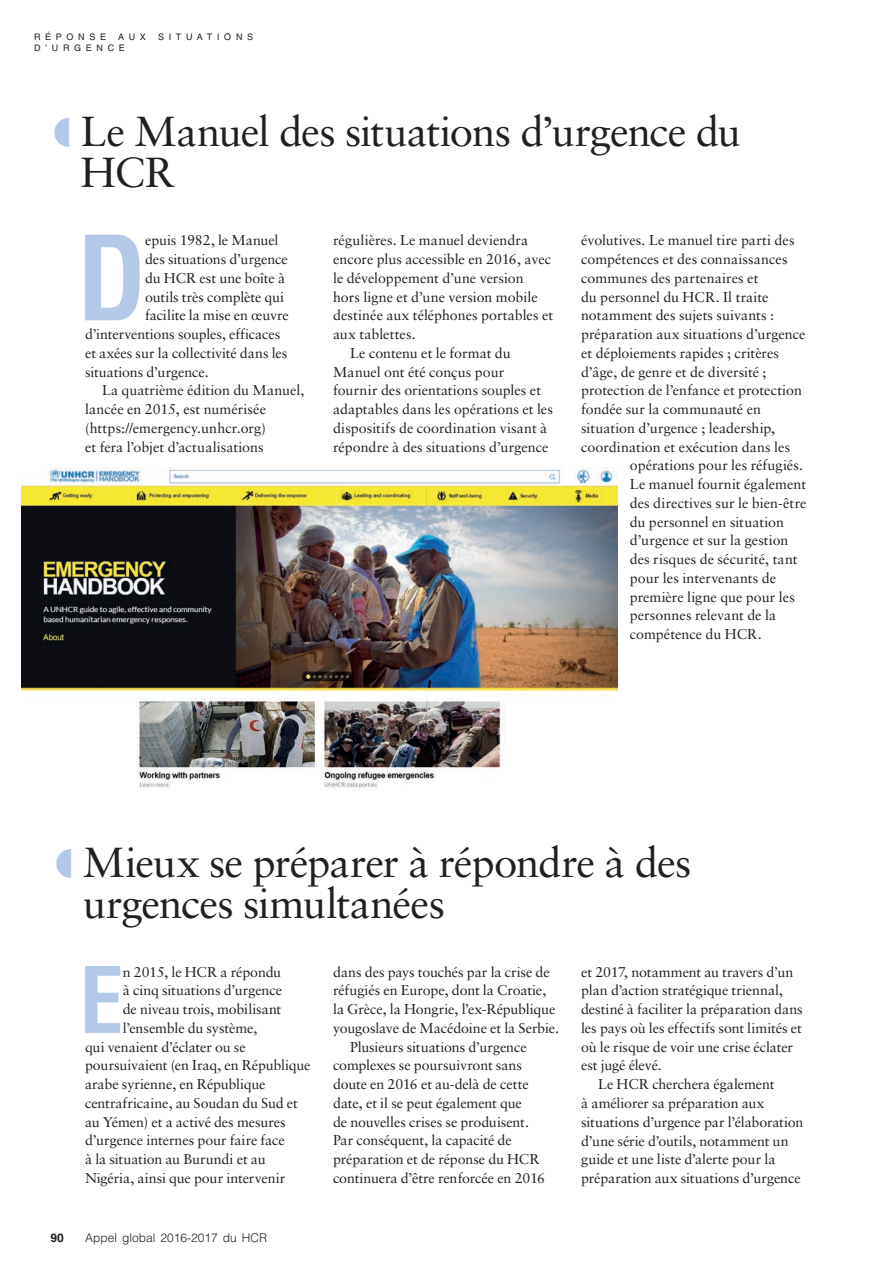
<style>
.page{position:relative;width:893px;height:1263px;background:#fff}
.page>*{position:absolute;margin:0;border:0;box-sizing:border-box;transform-origin:0 0}
.t1{font:700 condensed 114.3px "Helvetica LT Std";color:#b4c9e7}
.t2{font:700 condensed 89.25px "Helvetica LT Std";color:#b4c9e7}
.t3{font:42px/40.5px "Sabon LT Std";letter-spacing:-.025em;color:#231f20}
.t4{font:14.25px/18.8px "Sabon LT Std";letter-spacing:-.005em;color:#231f20}
.t5{font:300 12px "Helvetica LT Std";color:#231f20}
.t6{font:700 12px "Helvetica LT Std";color:#231f20}
.t7{font:9px "Helvetica LT Std";letter-spacing:.515em;color:#231f20}
</style>
<div class="page">
<img style="left:21px;top:468px;width:596px;height:322px">
<p class="t7" style="left:34px;top:32px;width:73px">RÉPONSE</p>
<p class="t7" style="left:118px;top:32px;width:29px">AUX</p>
<p class="t7" style="left:158px;top:32px;width:97px">SITUATIONS</p>
<p class="t7" style="left:34px;top:43px;width:92px">D’URGENCE</p>
<h3 class="t3" style="left:81px;top:111px;width:662px">Le Manuel des situations d’urgence du<br>HCR</h3>
<h1 class="t1" style="left:77px;top:207px;width:71px">D</h1>
<p class="t4" style="left:145px;top:231px;width:135px">epuis 1982, le Manuel</p>
<p class="t4" style="left:145px;top:250px;width:144px">des situations d’urgence</p>
<p class="t4" style="left:145px;top:268px;width:141px">du HCR est une boîte à</p>
<p class="t4" style="left:145px;top:287px;width:141px">outils très complète qui</p>
<p class="t4" style="left:145px;top:306px;width:145px">facilite la mise en œuvre</p>
<p class="t4" style="left:85px;top:325px;width:197px">d’interventions souples, efficaces</p>
<p class="t4" style="left:85px;top:343px;width:204px">et axées sur la collectivité dans les</p>
<p class="t4" style="left:85px;top:362px;width:125px">situations d’urgence.</p>
<p class="t4" style="left:102px;top:381px;width:204px">La quatrième édition du Manuel,</p>
<p class="t4" style="left:85px;top:400px;width:182px">lancée en 2015, est numérisée</p>
<p class="t4" style="left:85px;top:418px;width:182px">(https://emergency.unhcr.org)</p>
<p class="t4" style="left:85px;top:437px;width:180px">et fera l’objet d’actualisations</p>
<p class="t4" style="left:333px;top:231px;width:197px">régulières. Le manuel deviendra</p>
<p class="t4" style="left:333px;top:250px;width:220px">encore plus accessible en 2016, avec</p>
<p class="t4" style="left:333px;top:268px;width:192px">le développement d’une version</p>
<p class="t4" style="left:333px;top:287px;width:206px">hors ligne et d’une version mobile</p>
<p class="t4" style="left:333px;top:306px;width:222px">destinée aux téléphones portables et</p>
<p class="t4" style="left:333px;top:325px;width:84px">aux tablettes.</p>
<p class="t4" style="left:350px;top:343px;width:162px">Le contenu et le format du</p>
<p class="t4" style="left:333px;top:362px;width:173px">Manuel ont été conçus pour</p>
<p class="t4" style="left:333px;top:381px;width:210px">fournir des orientations souples et</p>
<p class="t4" style="left:333px;top:400px;width:221px">adaptables dans les opérations et les</p>
<p class="t4" style="left:333px;top:418px;width:216px">dispositifs de coordination visant à</p>
<p class="t4" style="left:333px;top:437px;width:217px">répondre à des situations d’urgence</p>
<p class="t4" style="left:581px;top:231px;width:226px">évolutives. Le manuel tire parti des compétences et des connaissances communes des partenaires et<br>du personnel du HCR. Il traite notamment des sujets suivants : préparation aux situations d’urgence et déploiements rapides ; critères d’âge, de genre et de diversité ; protection de l’enfance et protection fondée sur la communauté en situation d’urgence ; leadership, coordination et exécution dans les</p>
<p class="t4" style="left:630px;top:456px;width:178px">opérations pour les réfugiés.<br>Le manuel fournit également des directives sur le bien-être du personnel en situation d’urgence et sur la gestion des risques de sécurité, tant pour les intervenants de première ligne que pour les personnes relevant de la compétence du HCR.</p>
<h3 class="t3" style="left:83px;top:842px;width:610px">Mieux se préparer à répondre à des urgences simultanées</h3>
<h2 class="t2" style="left:79px;top:944px;width:46px">E</h2>
<p class="t4" style="left:123px;top:962px;width:160px">n 2015, le HCR a répondu</p>
<p class="t4" style="left:333px;top:962px;width:218px">dans des pays touchés par la crise de</p>
<p class="t4" style="left:333px;top:981px;width:215px">réfugiés en Europe, dont la Croatie,</p>
<p class="t4" style="left:333px;top:1000px;width:224px">la Grèce, la Hongrie, l’ex-République</p>
<p class="t4" style="left:333px;top:1018px;width:227px">yougoslave de Macédoine et la Serbie.</p>
<p class="t4" style="left:350px;top:1037px;width:178px">Plusieurs situations d’urgence</p>
<p class="t4" style="left:333px;top:1056px;width:190px">complexes se poursuivront sans</p>
<p class="t4" style="left:333px;top:1075px;width:197px">doute en 2016 et au-delà de cette</p>
<p class="t4" style="left:333px;top:1093px;width:190px">date, et il se peut également que</p>
<p class="t4" style="left:333px;top:1112px;width:197px">de nouvelles crises se produisent.</p>
<p class="t4" style="left:333px;top:1131px;width:180px">Par conséquent, la capacité de</p>
<p class="t4" style="left:333px;top:1150px;width:208px">préparation et de réponse du HCR</p>
<p class="t4" style="left:333px;top:1168px;width:213px">continuera d’être renforcée en 2016</p>
<p class="t4" style="left:581px;top:962px;width:214px">et 2017, notamment au travers d’un</p>
<p class="t4" style="left:581px;top:981px;width:203px">plan d’action stratégique triennal,</p>
<p class="t4" style="left:581px;top:1000px;width:223px">destiné à faciliter la préparation dans</p>
<p class="t4" style="left:581px;top:1018px;width:222px">les pays où les effectifs sont limités et</p>
<p class="t4" style="left:581px;top:1037px;width:213px">où le risque de voir une crise éclater</p>
<p class="t4" style="left:581px;top:1056px;width:82px">est jugé élevé.</p>
<p class="t4" style="left:598px;top:1075px;width:178px">Le HCR cherchera également</p>
<p class="t4" style="left:581px;top:1093px;width:185px">à améliorer sa préparation aux</p>
<p class="t4" style="left:581px;top:1112px;width:224px">situations d’urgence par l’élaboration</p>
<p class="t4" style="left:581px;top:1131px;width:209px">d’une série d’outils, notamment un</p>
<p class="t4" style="left:581px;top:1150px;width:196px">guide et une liste d’alerte pour la</p>
<p class="t4" style="left:581px;top:1168px;width:221px">préparation aux situations d’urgence</p>
<p class="t4" style="left:123px;top:981px;width:161px">à cinq situations d’urgence</p>
<p class="t4" style="left:123px;top:1000px;width:160px">de niveau trois, mobilisant</p>
<p class="t4" style="left:123px;top:1018px;width:136px">l’ensemble du système,</p>
<p class="t4" style="left:85px;top:1037px;width:162px">qui venaient d’éclater ou se</p>
<p class="t4" style="left:85px;top:1056px;width:227px">poursuivaient (en Iraq, en République</p>
<p class="t4" style="left:85px;top:1075px;width:182px">arabe syrienne, en République</p>
<p class="t4" style="left:85px;top:1093px;width:214px">centrafricaine, au Soudan du Sud et</p>
<p class="t4" style="left:85px;top:1112px;width:202px">au Yémen) et a activé des mesures</p>
<p class="t4" style="left:85px;top:1131px;width:201px">d’urgence internes pour faire face</p>
<p class="t4" style="left:85px;top:1150px;width:182px">à la situation au Burundi et au</p>
<p class="t4" style="left:85px;top:1168px;width:202px">Nigéria, ainsi que pour intervenir</p>
<p class="t6" style="left:50px;top:1230px;width:15px">90</p>
<p class="t5" style="left:85px;top:1230px;width:184px">Appel global 2016-2017 du HCR</p>
</div>
